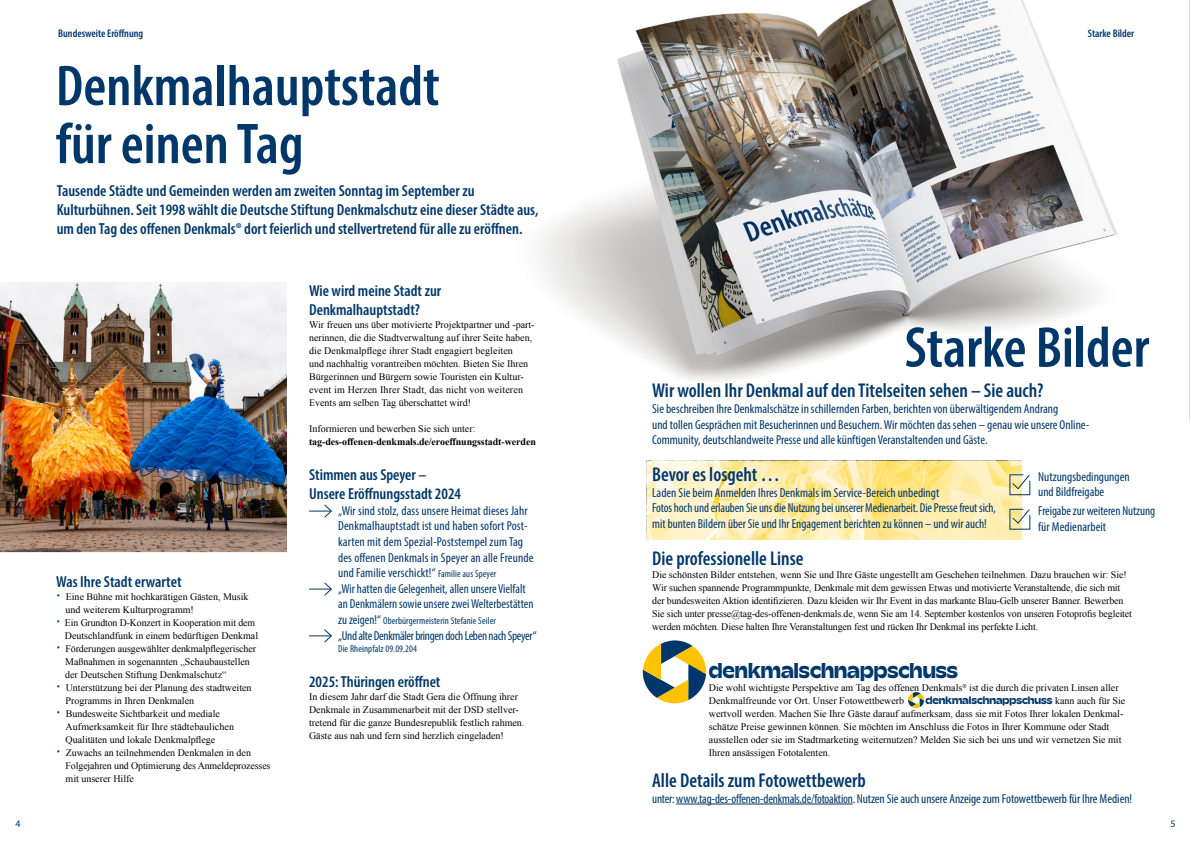
<style>
.page{position:relative;width:1191px;height:842px;background:#fff}
.page>*{position:absolute;margin:0;border:0;box-sizing:border-box;transform-origin:0 0}
.t1{font:600 condensed 58px/58px "Myriad Pro";color:#00376a}
.t2{font:600 condensed 20px "Myriad Pro";color:#00376a}
.t3{font:700 20px "Champ";letter-spacing:-.005em;color:#00376a}
.t4{font:600 condensed 16px/19.2px "Myriad Pro";color:#00376a}
.t5{font:condensed 13px/15.6px "Myriad Pro";color:#00376a}
.t6{font:condensed 13px "Myriad Pro";letter-spacing:-.025em;color:#00376a}
.t7{font:600 condensed 11px "Myriad Pro";color:#00376a}
.t8{font:10px/13px "Times New Roman";color:#000}
.t9{font:condensed 10px "Myriad Pro";letter-spacing:.01em;color:#00376a}
.t10{font:700 10px "Times New Roman";letter-spacing:-.01em;color:#000}
.t11{font:700 10px "Champ";letter-spacing:-.005em;color:#00376a}
.t12{font:10px "Myriad Pro";color:#00376a}
.s1{font-family:"Myriad Pro";font-stretch:condensed;font-size:20px;color:#00376a}
.s2{font-size:10px}
.s3{font-size:13px}
.s4{font-family:"Times New Roman";font-weight:400;color:#000}
</style>
<div class="page">
<img style="left:647px;top:461px;width:374px;height:78px">
<img style="left:540px;top:0;width:650px;height:419px">
<hr style="left:676px;top:804px;width:176px;height:1px;background:#00376a">
<svg style="left:908px;top:692px;width:16px;height:16px"></svg>
<svg style="left:642px;top:640px;width:64px;height:63px"></svg>
<svg style="left:1009px;top:474px;width:21px;height:22px"></svg>
<svg style="left:1009px;top:508px;width:21px;height:22px"></svg>
<svg style="left:309px;top:504px;width:23px;height:14px"></svg>
<svg style="left:309px;top:582px;width:23px;height:14px"></svg>
<svg style="left:309px;top:629px;width:23px;height:14px"></svg>
<img style="left:0;top:282px;width:286px;height:271px">
<p class="t7" style="left:58px;top:26px;width:86px">Bundesweite Eröffnung</p>
<h1 class="t1" style="left:56px;top:56px;width:385px">Denkmalhauptstadt für einen Tag</h1>
<p class="t4" style="left:57px;top:180px;width:483px">Tausende Städte und Gemeinden werden am zweiten Sonntag im September zu<br>Kulturbühnen. Seit 1998 wählt die Deutsche Stiftung Denkmalschutz eine dieser Städte aus, um den Tag des offenen Denkmals® dort feierlich und stellvertretend für alle zu eröffnen.</p>
<h3 class="t4" style="left:56px;top:572px;width:127px">Was Ihre Stadt erwartet</h3>
<p class="t8" style="left:56px;top:590px;width:194px"><span class="s1">·</span> Eine Bühne mit hochkarätigen Gästen, Musik</p>
<p class="t8" style="left:66px;top:603px;width:130px">und weiterem Kulturprogramm!</p>
<p class="t8" style="left:56px;top:616px;width:200px"><span class="s1">·</span> Ein Grundton D-Konzert in Kooperation mit dem</p>
<p class="t8" style="left:65px;top:629px;width:195px">Deutschlandfunk in einem bedürftigen Denkmal</p>
<p class="t8" style="left:56px;top:642px;width:201px"><span class="s1">·</span> Förderungen ausgewählter denkmalpflegerischer</p>
<p class="t8" style="left:65px;top:655px;width:186px">Maßnahmen in sogenannten „Schaubaustellen</p>
<p class="t8" style="left:65px;top:668px;width:163px">der Deutschen Stiftung Denkmalschutz“</p>
<p class="t8" style="left:56px;top:681px;width:197px"><span class="s1">·</span> Unterstützung bei der Planung des stadtweiten</p>
<p class="t8" style="left:66px;top:694px;width:130px">Programms in Ihren Denkmalen</p>
<p class="t8" style="left:56px;top:707px;width:165px"><span class="s1">·</span> Bundesweite Sichtbarkeit und mediale</p>
<p class="t8" style="left:66px;top:720px;width:170px">Aufmerksamkeit für Ihre städtebaulichen</p>
<p class="t8" style="left:66px;top:733px;width:151px">Qualitäten und lokale Denkmalpflege</p>
<p class="t8" style="left:56px;top:746px;width:196px"><span class="s1">·</span> Zuwachs an teilnehmenden Denkmalen in den</p>
<p class="t8" style="left:66px;top:759px;width:206px">Folgejahren und Optimierung des Anmeldeprozesses</p>
<p class="t8" style="left:66px;top:772px;width:70px">mit unserer Hilfe</p>
<h3 class="t4" style="left:309px;top:280px;width:134px">Wie wird meine Stadt zur<br>Denkmalhauptstadt?</h3>
<p class="t8" style="left:309px;top:318px;width:227px">Wir freuen uns über motivierte Projektpartner und -part&shy;nerinnen, die die Stadtverwaltung auf ihrer Seite haben, die Denkmalpflege ihrer Stadt engagiert begleiten<br>und nachhaltig vorantreiben möchten. Bieten Sie Ihren Bürgerinnen und Bürgern sowie Touristen ein Kultur&shy;event im Herzen Ihrer Stadt, das nicht von weiteren Events am selben Tag überschattet wird!</p>
<p class="t8" style="left:309px;top:422px;width:168px">Informieren und bewerben Sie sich unter:</p>
<p class="t10" style="left:309px;top:434px;width:228px">tag-des-offenen-denkmals.de/eroeffnungsstadt-werden</p>
<h3 class="t4" style="left:309px;top:465px;width:153px">Stimmen aus Speyer –<br>Unsere Eröffnungsstadt 2024</h3>
<p class="t5" style="left:338px;top:502px;width:197px">„Wir sind stolz, dass unsere Heimat dieses Jahr Denkmalhauptstadt ist und haben sofort Post&shy;karten mit dem Spezial-Poststempel zum Tag des offenen Denkmals in Speyer an alle Freunde und Familie verschickt!“ <span class="s2">Familie aus Speyer<br></span>„Wir hatten die Gelegenheit, allen unsere Vielfalt an Denkmälern sowie unsere zwei Welterbestätten</p>
<p class="t9" style="left:338px;top:615px;width:159px"><span class="s3">zu zeigen!“</span> Oberbürgermeisterin Stefanie Seiler</p>
<h3 class="t6" style="left:338px;top:627px;width:200px">„Und alte Denkmäler bringen doch Leben nach Speyer“</h3>
<p class="t9" style="left:338px;top:642px;width:80px">Die Rheinpfalz 09.09.204</p>
<h3 class="t4" style="left:309px;top:671px;width:133px">2025: Thüringen eröffnet</h3>
<p class="t8" style="left:309px;top:690px;width:217px">In diesem Jahr darf die Stadt Gera die Öffnung ihrer Denkmale in Zusammenarbeit mit der DSD stellver&shy;tretend für die ganze Bundesrepublik festlich rahmen.<br>Gäste aus nah und fern sind herzlich eingeladen!</p>
<p class="t7" style="left:1087px;top:26px;width:48px">Starke Bilder</p>
<h1 class="t1" style="left:904px;top:317px;width:246px">Starke Bilder</h1>
<h2 class="t2" style="left:652px;top:378px;width:393px">Wir wollen Ihr Denkmal auf den Titelseiten sehen – Sie auch?</h2>
<p class="t5" style="left:652px;top:401px;width:439px">Sie beschreiben Ihre Denkmalschätze in schillernden Farben, berichten von überwältigendem Andrang<br>und tollen Gesprächen mit Besucherinnen und Besuchern. Wir möchten das sehen – genau wie unsere Online-<br>Community, deutschlandweite Presse und alle künftigen Veranstaltenden und Gäste.</p>
<h2 class="t2" style="left:652px;top:462px;width:129px">Bevor es losgeht …</h2>
<p class="t5" style="left:652px;top:485px;width:345px">Laden Sie beim Anmelden Ihres Denkmals im Service-Bereich unbedingt<br>Fotos hoch und erlauben Sie uns die Nutzung bei unserer Medienarbeit. Die Presse freut sich, mit bunten Bildern über Sie und Ihr Engagement berichten zu können – und wir auch!</p>
<h2 class="t2" style="left:652px;top:546px;width:153px">Die professionelle Linse</h2>
<p class="t8" style="left:652px;top:568px;width:481px">Die schönsten Bilder entstehen, wenn Sie und Ihre Gäste ungestellt am Geschehen teilnehmen. Dazu brauchen wir: Sie!<br>Wir suchen spannende Programmpunkte, Denkmale mit dem gewissen Etwas und motivierte Veranstaltende, die sich mit der bundesweiten Aktion identifizieren. Dazu kleiden wir Ihr Event in das markante Blau-Gelb unserer Banner. Bewerben Sie sich unter presse@tag-des-offenen-denkmals.de, wenn Sie am 14. September kostenlos von unseren Fotoprofis begleitet werden möchten. Diese halten Ihre Veranstaltungen fest und rücken Ihr Denkmal ins perfekte Licht.</p>
<h2 class="t3" style="left:709px;top:658px;width:251px">denkmalschnappschuss</h2>
<p class="t8" style="left:709px;top:681px;width:411px">Die wohl wichtigste Perspektive am Tag des offenen Denkmals<sup>®</sup> ist die durch die privaten Linsen aller<br>Denkmalfreunde vor Ort. Unser Fotowettbewerb</p>
<h3 class="t5" style="left:1038px;top:468px;width:93px">Nutzungsbedingungen und Bildfreigabe</h3>
<h3 class="t5" style="left:1038px;top:503px;width:118px">Freigabe zur weiteren Nutzung für Medienarbeit</h3>
<p class="t11" style="left:925px;top:694px;width:201px">denkmalschnappschuss <span class="s4">kann auch für Sie</span></p>
<p class="t8" style="left:709px;top:707px;width:416px">wertvoll werden. Machen Sie Ihre Gäste darauf aufmerksam, dass sie mit Fotos Ihrer lokalen Denkmal&shy;schätze Preise gewinnen können. Sie möchten im Anschluss die Fotos in Ihrer Kommune oder Stadt ausstellen oder sie im Stadtmarketing weiternutzen? Melden Sie sich bei uns und wir vernetzen Sie mit Ihren ansässigen Fototalenten.</p>
<h2 class="t2" style="left:652px;top:768px;width:215px">Alle Details zum Fotowettbewerb</h2>
<h3 class="t5" style="left:652px;top:790px;width:481px">unter: www.tag-des-offenen-denkmals.de/fotoaktion. Nutzen Sie auch unsere Anzeige zum Fotowettbewerb für Ihre Medien!</h3>
<p class="t12" style="left:16px;top:818px;width:7px">4</p>
<p class="t12" style="left:1170px;top:818px;width:7px">5</p>
</div>
